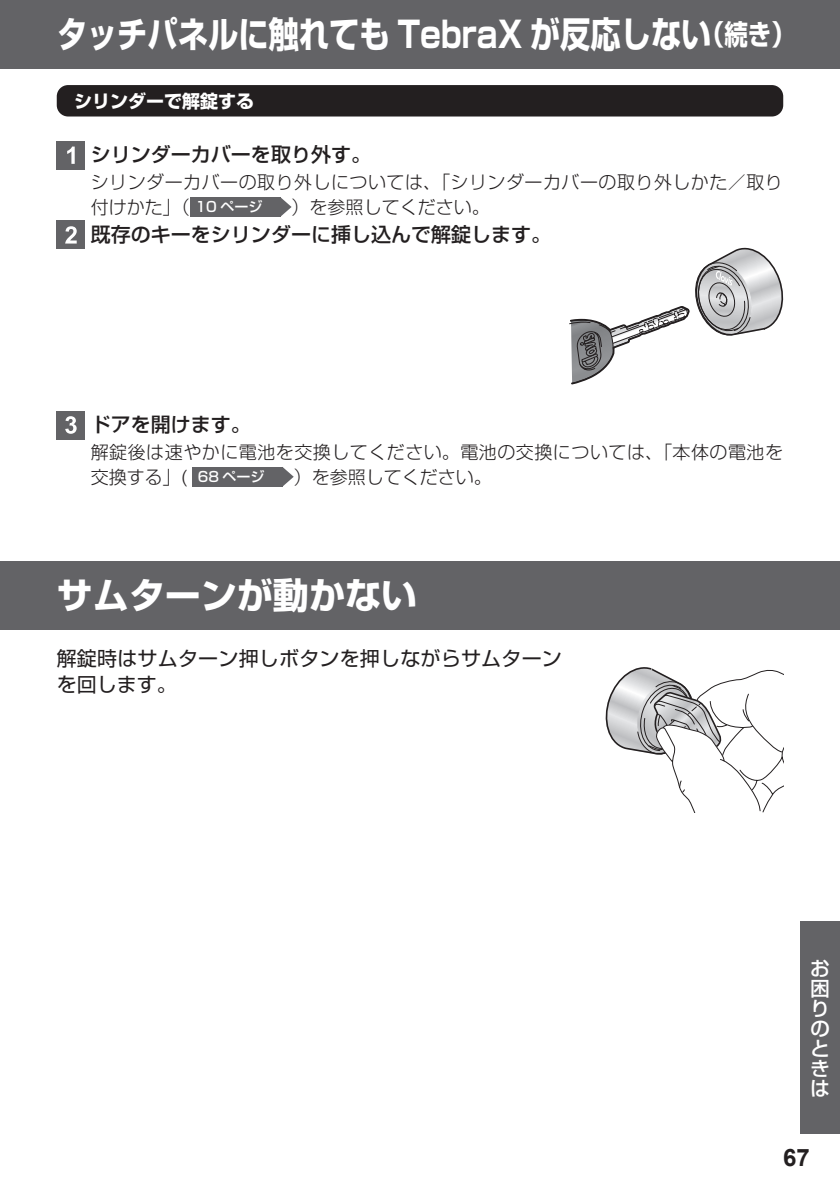
<style>
.page{position:relative;width:840px;height:1191px;background:#fff}
.page>*{position:absolute;margin:0;border:0;box-sizing:border-box;transform-origin:0 0}
.見出し-大_目次{font:700 36px "Shin Go Pro";color:#fff;scale:.84 1}
.見出し-大_目次-2{font:700 36px "Shin Go Pro";color:#fff}
.t1{font:700 24px "Arial";color:#231f20}
.手順-10pt{font:500 20px "Shin Go Pro";color:#231f20}
.本文-10pt{font:20px/26px "Shin Go Pro";letter-spacing:.01em;color:#231f20}
.t2{font:500 20px/20px "Shin Go Pro";color:#fff}
.手順補足-9pt{font:300 18px/25px "Shin Go Pro";letter-spacing:.025em;color:#231f20}
.手順補足-9pt-2{font:300 18px "Shin Go Pro";color:#231f20}
.見出し-小{font:700 18px "Shin Go Pro";color:#fff}
.t3{font:500 14px "Shin Go Pro";color:#fff}
.s1{font-size:28px}
</style>
<div class="page">
<div style="left:0;top:0;width:839px;height:68px;background:#636366"></div>
<div style="left:799px;top:921px;width:40px;height:213px;background:#636366"></div>
<div style="left:57px;top:85px;width:725px;height:31px;background:#231f20;border-radius:11px"></div>
<div style="left:57px;top:141px;width:28px;height:28px;background:#636366"></div>
<svg style="left:67px;top:147px;width:8px;height:17px"></svg>
<div style="left:190px;top:197px;width:90px;height:20px;background:#636366"></div>
<svg style="left:280px;top:197px;width:11px;height:20px"></svg>
<div style="left:57px;top:221px;width:28px;height:28px;background:#636366"></div>
<svg style="left:65px;top:226px;width:12px;height:17px"></svg>
<div style="left:57px;top:411px;width:28px;height:28px;background:#636366"></div>
<svg style="left:65px;top:416px;width:12px;height:18px"></svg>
<div style="left:192px;top:467px;width:91px;height:20px;background:#636366"></div>
<svg style="left:283px;top:467px;width:10px;height:19px"></svg>
<svg style="left:569px;top:247px;width:213px;height:138px"></svg>
<svg style="left:605px;top:667px;width:177px;height:145px"></svg>
<div style="left:0;top:561px;width:839px;height:68px;background:#636366"></div>
<p class="見出し-大_目次" style="left:57px;top:5px;width:879px">タッチパネルに触れても TebraX が反応しない<span class="s1">（続き）</span></p>
<p class="見出し-小" style="left:74px;top:86px;width:181px">シリンダーで解錠する</p>
<p class="手順-10pt" style="left:91px;top:138px;width:281px">シリンダーカバーを取り外す。</p>
<p class="手順補足-9pt" style="left:91px;top:167px;width:693px">シリンダーカバーの取り外しについては、「シリンダーカバーの取り外しかた／取り付けかた」（</p>
<p class="t3" style="left:195px;top:195px;width:68px">10 ページ</p>
<p class="手順補足-9pt-2" style="left:291px;top:192px;width:200px">）を参照してください。</p>
<p class="手順-10pt" style="left:91px;top:218px;width:462px">既存のキーをシリンダーに挿し込んで解錠します。</p>
<p class="手順-10pt" style="left:91px;top:408px;width:162px">ドアを開けます。</p>
<p class="手順補足-9pt" style="left:91px;top:437px;width:693px">解錠後は速やかに電池を交換してください。電池の交換については、「本体の電池を交換する」(</p>
<p class="t3" style="left:198px;top:465px;width:68px">68 ページ</p>
<p class="手順補足-9pt-2" style="left:293px;top:462px;width:199px">）を参照してください。</p>
<p class="見出し-大_目次-2" style="left:57px;top:567px;width:362px">サムターンが動かない</p>
<p class="本文-10pt" style="left:57px;top:643px;width:506px">解錠時はサムターン押しボタンを押しながらサムターンを回します。</p>
<p class="t2" style="left:809px;top:955px;width:20px">お困りのときは</p>
<h2 class="t1" style="left:782px;top:1140px;width:28px">67</h2>
</div>
